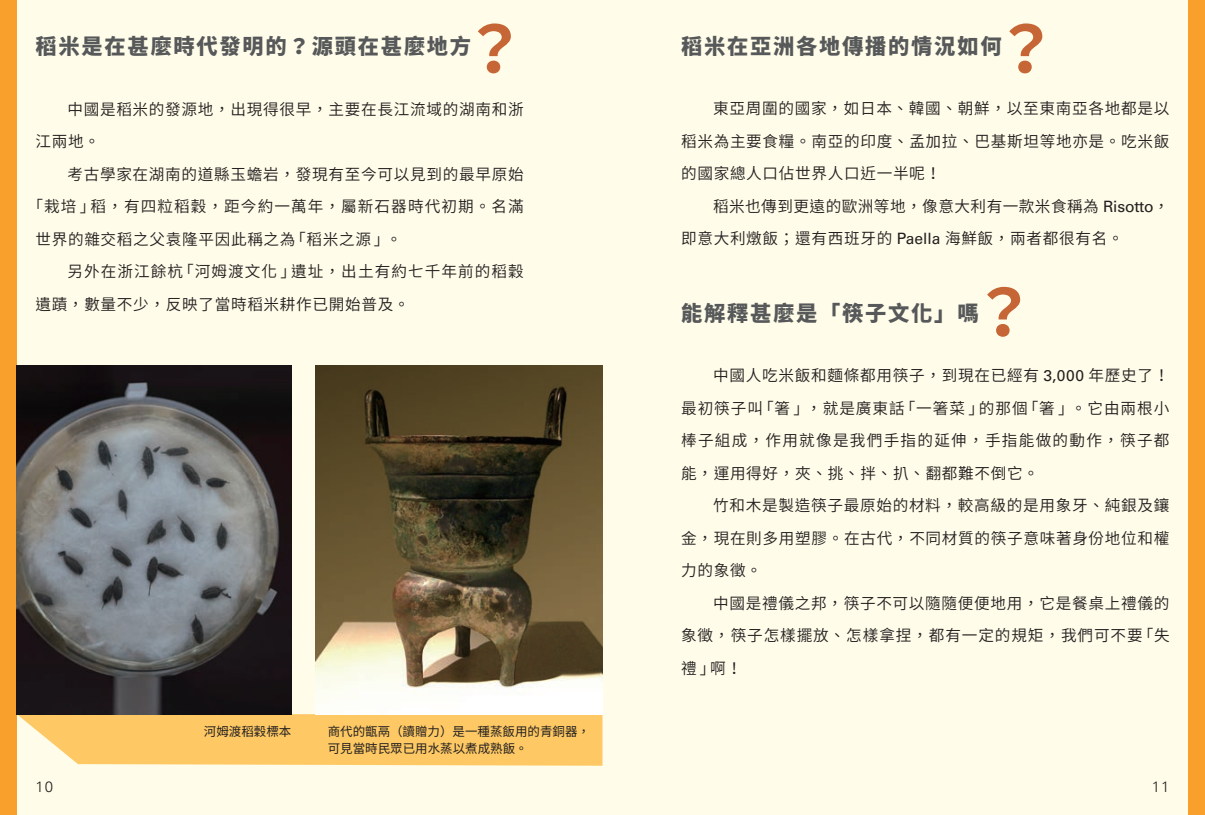
<style>
.page{position:relative;width:1205px;height:815px;background:#fffde9}
.page>*{position:absolute;margin:0;border:0;box-sizing:border-box;transform-origin:0 0}
.t1{font:700 64.88px "Noto Sans Mono CJ Ktc";color:#c66535}
.標題{font:900 21.25px "Noto Sans CJ Ktc";letter-spacing:.085em;color:#57585a}
.main_text{font:600 15.62px/32.5px "Noto Sans CJ Ktc";letter-spacing:.045em;color:#231f20;text-align:justify}
.main_text-2{font:600 15.62px/32.5px "Noto Sans CJ Ktc";letter-spacing:.07em;color:#231f20}
.t2{font:300 15px "Univers";color:#231f20}
.t3{font:12.5px/17.5px "Noto Sans CJ Ktc";color:#231f20}
.s1{font-family:"Univers LT Std";font-weight:400}
</style>
<div class="page">
<div style="left:0;top:0;width:17px;height:815px;background:#f8a02b"></div>
<div style="left:1188px;top:0;width:17px;height:815px;background:#f8a02b"></div>
<svg style="left:17px;top:714px;width:585px;height:52px;background:#fccb6e"></svg>
<img style="left:315px;top:365px;width:287px;height:349px">
<img style="left:17px;top:365px;width:274px;height:349px">
<p class="t1" style="left:462px;top:12px;width:66px">？</p>
<p class="標題" style="left:35px;top:35px;width:437px">稻米是在甚麼時代發明的？源頭在甚麼地方</p>
<p class="main_text" style="left:35px;top:93px;width:490px;text-indent:32px">中國是稻米的發源地，出現得很早，主要在長江流域的湖南和浙江兩地。</p>
<p class="main_text" style="left:67px;top:158px;width:458px">考古學家在湖南的道縣玉蟾岩，發現有至今可以見到的最早原始</p>
<p class="main_text-2" style="left:28px;top:190px;width:498px">「栽培」稻，有四粒稻穀，距今約一萬年，屬新石器時代初期。名滿</p>
<p class="main_text" style="left:35px;top:223px;width:368px">世界的雜交稻之父袁隆平因此稱之為「稻米之源」。</p>
<p class="main_text-2" style="left:35px;top:255px;width:490px;text-indent:32px">另外在浙江餘杭「河姆渡文化」遺址，出土有約七千年前的稻穀遺蹟，數量不少，反映了當時稻米耕作已開始普及。</p>
<p class="t3" style="left:204px;top:723px;width:89px">河姆渡稻穀標本</p>
<p class="t3" style="left:328px;top:723px;width:264px">商代的甑鬲（讀贈力）是一種蒸飯用的青銅器，可見當時民眾已用水蒸以煮成熟飯。</p>
<p class="標題" style="left:681px;top:34px;width:322px">稻米在亞洲各地傳播的情況如何</p>
<p class="t1" style="left:993px;top:12px;width:66px">？</p>
<p class="main_text" style="left:681px;top:93px;width:490px;text-indent:32px">東亞周圍的國家，如日本、韓國、朝鮮，以至東南亞各地都是以稻米為主要食糧。南亞的印度、孟加拉、巴基斯坦等地亦是。吃米飯的國家總人口佔世界人口近一半呢！</p>
<p class="main_text" style="left:681px;top:190px;width:489px;text-indent:32px">稻米也傳到更遠的歐洲等地，像意大利有一款米食稱為 <span class="s1">Risotto</span>，即意大利燉飯；還有西班牙的 <span class="s1">Paella</span> 海鮮飯，兩者都很有名。</p>
<p class="標題" style="left:681px;top:301px;width:299px">能解釋甚麼是「筷子文化」嗎</p>
<p class="t1" style="left:971px;top:276px;width:66px">？</p>
<p class="main_text" style="left:681px;top:360px;width:490px;text-indent:32px">中國人吃米飯和麵條都用筷子，到現在已經有 <span class="s1">3,000</span> 年歷史了！最初筷子叫「箸」，就是廣東話「一箸菜」的那個「箸」。它由兩根小棒子組成，作用就像是我們手指的延伸，手指能做的動作，筷子都能，運用得好，夾、挑、拌、扒、翻都難不倒它。</p>
<p class="main_text" style="left:681px;top:490px;width:490px;text-indent:32px">竹和木是製造筷子最原始的材料，較高級的是用象牙、純銀及鑲金，現在則多用塑膠。在古代，不同材質的筷子意味著身份地位和權力的象徵。</p>
<p class="main_text" style="left:681px;top:587px;width:490px;text-indent:32px">中國是禮儀之邦，筷子不可以隨隨便便地用，它是餐桌上禮儀的象徵，筷子怎樣擺放、怎樣拿捏，都有一定的規矩，我們可不要「失禮」啊！</p>
<p class="t2" style="left:35px;top:778px;width:19px">10</p>
<p class="t2" style="left:1151px;top:778px;width:19px">11</p>
</div>
